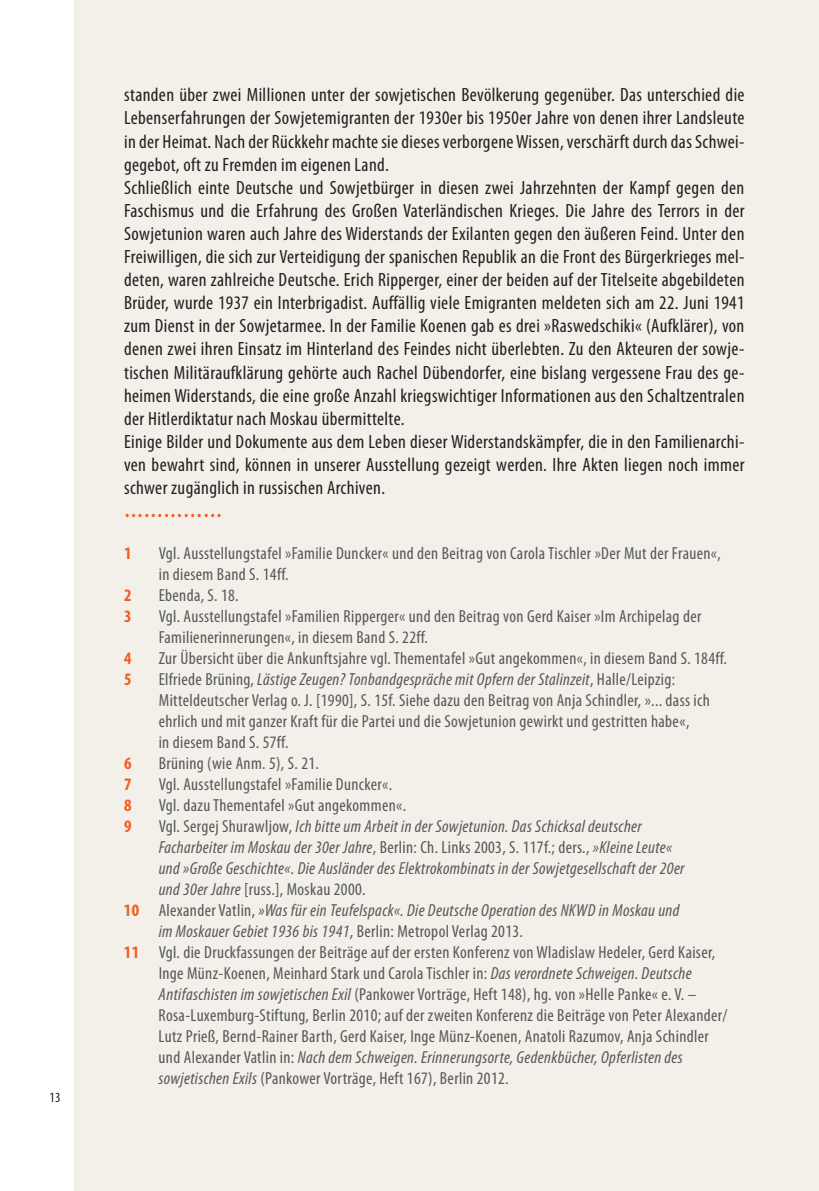
<style>
.page{position:relative;width:819px;height:1191px;background:#fff}
.page>*{position:absolute;margin:0;border:0;box-sizing:border-box;transform-origin:0 0}
.t1{font:condensed 19.25px/23.1px "Myriad Pro";letter-spacing:.02em;color:#231f20}
.t2{font:700 condensed 19.25px "Myriad Pro";color:#f25b21}
.t3{font:condensed 17.5px/21px "Myriad Pro";letter-spacing:.02em;color:#57585a}
.t4{font:italic condensed 17.5px "Myriad Pro";letter-spacing:.02em;color:#57585a}
.t5{font:700 condensed 17.5px "Myriad Pro";color:#f25b21}
.t6{font:condensed 14px "Myriad Pro";color:#231f20}
.s1{font-style:italic}
.s2{font-style:normal}
.s3{font-weight:700;font-style:normal;color:#f25b21}
.s4{font-weight:700;color:#f25b21}
</style>
<div class="page">
<div style="left:74px;top:0;width:745px;height:1191px;background:#f2f0e8"></div>
<p class="t6" style="left:50px;top:1089px;width:12px">13</p>
<p class="t1" style="left:124px;top:83px;width:622px">standen über zwei Millionen unter der sowjetischen Bevölkerung gegenüber. Das unterschied die Lebenserfahrungen der Sowjetemigranten der 1930er bis 1950er Jahre von denen ihrer Landsleute in der Heimat. Nach der Rückkehr machte sie dieses verborgene Wissen, verschärft durch das Schwei&shy;gegebot, oft zu Fremden im eigenen Land.<br>Schließlich einte Deutsche und Sowjetbürger in diesen zwei Jahrzehnten der Kampf gegen den Faschismus und die Erfahrung des Großen Vaterländischen Krieges. Die Jahre des Terrors in der Sowjetunion waren auch Jahre des Widerstands der Exilanten gegen den äußeren Feind. Unter den Freiwilligen, die sich zur Verteidigung der spanischen Republik an die Front des Bürgerkrieges mel&shy;deten, waren zahlreiche Deutsche. Erich Ripperger, einer der beiden auf der Titelseite abgebildeten Brüder, wurde 1937 ein Interbrigadist. Auffällig viele Emigranten meldeten sich am 22. Juni 1941 zum Dienst in der Sowjetarmee. In der Familie Koenen gab es drei »Raswedschiki« (Aufklärer), von denen zwei ihren Einsatz im Hinterland des Feindes nicht überlebten. Zu den Akteuren der sowje&shy;tischen Militäraufklärung gehörte auch Rachel Dübendorfer, eine bislang vergessene Frau des ge&shy;heimen Widerstands, die eine große Anzahl kriegswichtiger Informationen aus den Schaltzentralen der Hitlerdiktatur nach Moskau übermittelte.<br>Einige Bilder und Dokumente aus dem Leben dieser Widerstandskämpfer, die in den Familienarchi&shy;ven bewahrt sind, können in unserer Ausstellung gezeigt werden. Ihre Akten liegen noch immer schwer zugänglich in russischen Archiven.</p>
<p class="t2" style="left:124px;top:499px;width:100px">……………</p>
<p class="t5" style="left:124px;top:542px;width:9px">1</p>
<p class="t3" style="left:159px;top:543px;width:563px">Vgl. Ausstellungstafel »Familie Duncker« und den Beitrag von Carola Tischler »Der Mut der Frauen«, in diesem Band S. 14ff.</p>
<p class="t5" style="left:124px;top:584px;width:9px">2</p>
<p class="t3" style="left:159px;top:585px;width:81px">Ebenda, S. 18.</p>
<p class="t5" style="left:124px;top:605px;width:9px">3</p>
<p class="t3" style="left:159px;top:606px;width:544px">Vgl. Ausstellungstafel »Familien Ripperger« und den Beitrag von Gerd Kaiser »Im Archipelag der<br>Familienerinnerungen«, in diesem Band S. 22ff.</p>
<p class="t5" style="left:124px;top:647px;width:9px">4</p>
<p class="t3" style="left:159px;top:648px;width:569px">Zur Übersicht über die Ankunftsjahre vgl. Thementafel »Gut angekommen«, in diesem Band S. 184ff.</p>
<p class="t5" style="left:124px;top:668px;width:9px">5</p>
<p class="t3" style="left:159px;top:669px;width:552px">Elfriede Brüning, <span class="s1">Lästige Zeugen? Tonbandgespräche mit Opfern der Stalinzeit</span>, Halle/Leipzig:<br>Mitteldeutscher Verlag o. J. [1990], S. 15f. Siehe dazu den Beitrag von Anja Schindler, »... dass ich ehrlich und mit ganzer Kraft für die Partei und die Sowjetunion gewirkt und gestritten habe«,<br>in diesem Band S. 57ff.</p>
<p class="t5" style="left:124px;top:752px;width:9px">6</p>
<p class="t3" style="left:159px;top:753px;width:162px">Brüning (wie Anm. 5), S. 21.</p>
<p class="t5" style="left:124px;top:773px;width:9px">7</p>
<p class="t3" style="left:159px;top:774px;width:235px">Vgl. Ausstellungstafel »Familie Duncker«.</p>
<p class="t5" style="left:124px;top:794px;width:9px">8</p>
<p class="t3" style="left:159px;top:795px;width:249px">Vgl. dazu Thementafel »Gut angekommen«.</p>
<p class="t5" style="left:124px;top:815px;width:9px">9</p>
<p class="t4" style="left:159px;top:816px;width:484px"><span class="s2">Vgl. Sergej Shurawljow,</span> Ich bitte um Arbeit in der Sowjetunion. Das Schicksal deutscher</p>
<p class="t4" style="left:159px;top:837px;width:515px">Facharbeiter im Moskau der 30er Jahre<span class="s2">, Berlin: Ch. Links 2003, S. 117f.; ders.,</span> »Kleine Leute«</p>
<p class="t4" style="left:159px;top:858px;width:527px">und »Große Geschichte«. Die Ausländer des Elektrokombinats in der Sowjetgesellschaft der 20er</p>
<p class="t3" style="left:159px;top:879px;width:208px"><span class="s1">und 30er Jahre</span> [russ.], Moskau 2000.</p>
<p class="t4" style="left:124px;top:900px;width:557px"><span class="s3">10</span> <span class="s2">Alexander Vatlin,</span> »Was für ein Teufelspack«. Die Deutsche Operation des NKWD in Moskau und</p>
<p class="t4" style="left:159px;top:921px;width:366px">im Moskauer Gebiet 1936 bis 1941<span class="s2">, Berlin: Metropol Verlag 2013.</span></p>
<p class="t3" style="left:124px;top:942px;width:592px"><span class="s4">11</span> Vgl. die Druckfassungen der Beiträge auf der ersten Konferenz von Wladislaw Hedeler, Gerd Kaiser,</p>
<p class="t3" style="left:159px;top:963px;width:534px">Inge Münz-Koenen, Meinhard Stark und Carola Tischler in: <span class="s1">Das verordnete Schweigen. Deutsche</span></p>
<p class="t3" style="left:159px;top:984px;width:539px"><span class="s1">Antifaschisten im sowjetischen Exil</span> (Pankower Vorträge, Heft 148), hg. von »Helle Panke« e. V. –</p>
<p class="t3" style="left:159px;top:1005px;width:570px">Rosa-Luxemburg-Stiftung, Berlin 2010; auf der zweiten Konferenz die Beiträge von Peter Alexander/</p>
<p class="t3" style="left:159px;top:1026px;width:551px">Lutz Prieß, Bernd-Rainer Barth, Gerd Kaiser, Inge Münz-Koenen, Anatoli Razumov, Anja Schindler</p>
<p class="t4" style="left:159px;top:1047px;width:525px"><span class="s2">und Alexander Vatlin in:</span> Nach dem Schweigen. Erinnerungsorte, Gedenkbücher, Opferlisten des</p>
<p class="t3" style="left:158px;top:1068px;width:351px"><span class="s1">sowjetischen Exils</span> (Pankower Vorträge, Heft 167), Berlin 2012.</p>
</div>
